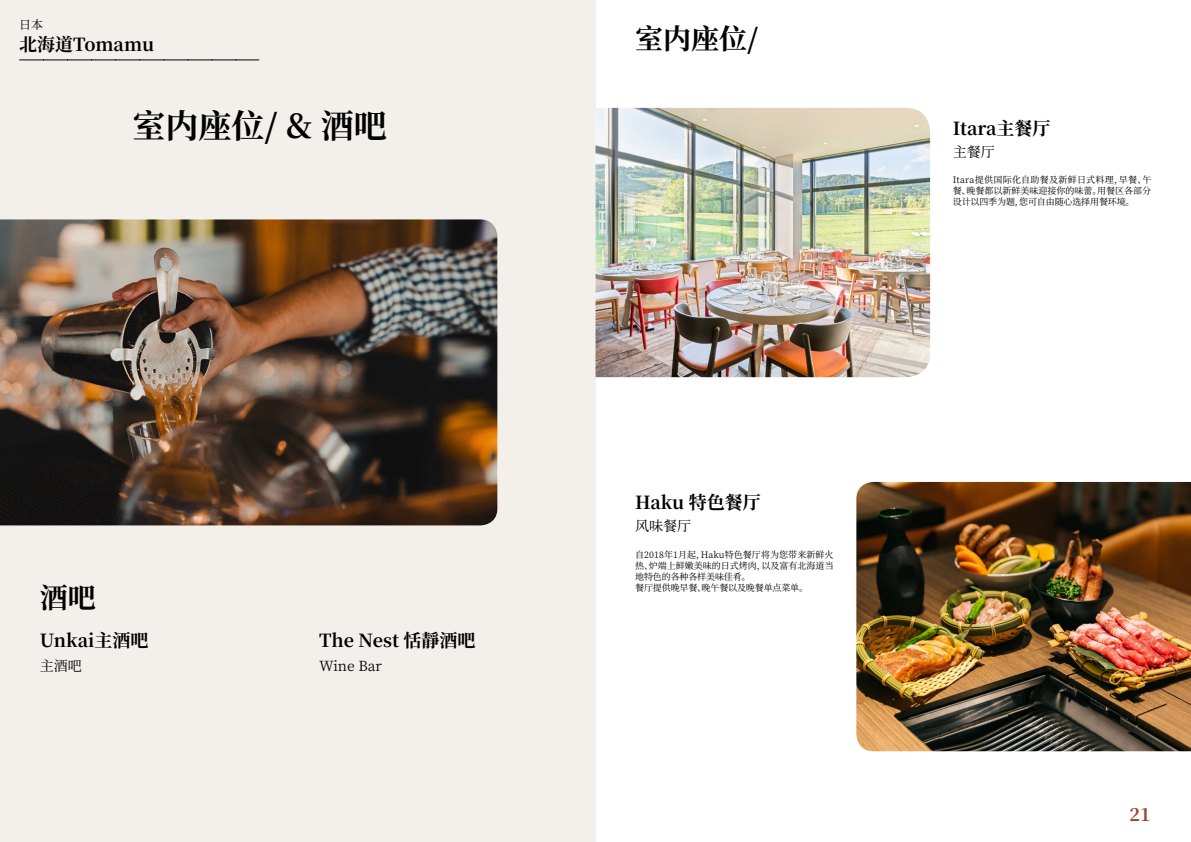
<style>
.page{position:relative;width:1191px;height:842px;background:#fff}
.page>*{position:absolute;margin:0;border:0;box-sizing:border-box;transform-origin:0 0}
.t1{font:700 33px "Noto Serif SC";color:#000}
.t2{font:700 28px "Noto Serif SC";color:#000}
.t3{font:700 18px "Noto Serif SC";color:#000}
.t4{font:700 18px "Noto Serif SC";color:#9d432c}
.t5{font:14px "Noto Serif SC";color:#000}
.t6{font:12px "Noto Serif SC";color:#000}
.t7{font:9px/11px "Noto Serif SC";color:#000;text-align:justify}
</style>
<div class="page">
<div style="left:0;top:0;width:595px;height:842px;background:#f3f0ec"></div>
<img style="left:0;top:219px;width:497px;height:306px">
<img style="left:595px;top:108px;width:335px;height:269px">
<img style="left:856px;top:482px;width:335px;height:269px">
<svg style="left:20px;top:60px;width:239px;height:1px"></svg>
<h3 class="t6" style="left:19px;top:17px;width:25px">日本</h3>
<h3 class="t3" style="left:19px;top:34px;width:136px">北海道Tomamu</h3>
<h1 class="t1" style="left:133px;top:107px;width:256px">室内座位/ &amp; 酒吧</h1>
<h2 class="t2" style="left:40px;top:582px;width:57px">酒吧</h2>
<h3 class="t3" style="left:40px;top:630px;width:110px">Unkai主酒吧</h3>
<h3 class="t5" style="left:40px;top:658px;width:43px">主酒吧</h3>
<h3 class="t3" style="left:319px;top:630px;width:158px">The Nest 恬靜酒吧</h3>
<h3 class="t5" style="left:319px;top:658px;width:64px">Wine Bar</h3>
<h2 class="t2" style="left:635px;top:23px;width:125px">室内座位/</h2>
<h3 class="t3" style="left:635px;top:493px;width:127px">Haku 特色餐厅</h3>
<h3 class="t5" style="left:635px;top:518px;width:57px">风味餐厅</h3>
<p class="t7" style="left:635px;top:549px;width:200px;text-align:left">自2018年1月起，Haku特色餐厅将为您带来新鲜火热、炉端上鲜嫩美味的日式烤肉，以及富有北海道当地特色的各种各样美味佳肴。<br>餐厅提供晚早餐、晚午餐以及晚餐单点菜单。</p>
<h3 class="t3" style="left:952px;top:119px;width:99px">Itara主餐厅</h3>
<h3 class="t5" style="left:952px;top:144px;width:43px">主餐厅</h3>
<p class="t7" style="left:952px;top:175px;width:200px">Itara提供国际化自助餐及新鲜日式料理，早餐、午餐、晚餐都以新鲜美味迎接你的味蕾。用餐区各部分设计以四季为题，您可自由随心选择用餐环境。</p>
<h3 class="t4" style="left:1129px;top:804px;width:23px">21</h3>
</div>
